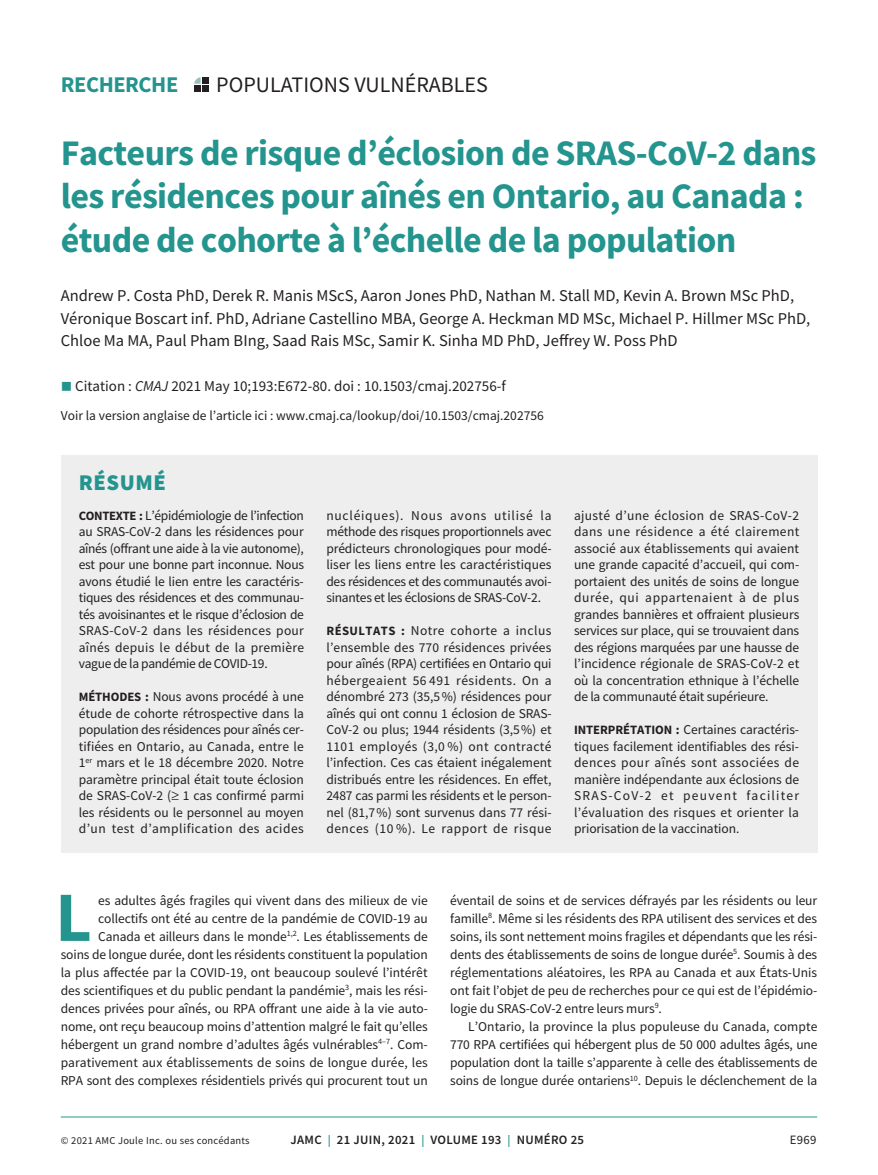
<style>
.page{position:relative;width:878px;height:1175px;background:#fff}
.page>*{position:absolute;margin:0;border:0;box-sizing:border-box;transform-origin:0 0}
.t1{font:700 70.65px "Source Sans Pro";color:#24948e}
.t2{font:700 36px/43.2px "Source Sans Pro";letter-spacing:-.02em;color:#24948e}
.t3{font:700 22.5px "Source Sans Pro";letter-spacing:-.02em;color:#24948e}
.t4{font:900 22.5px "Source Sans Pro";letter-spacing:.025em;color:#24948e}
.t5{font:22.05px "Source Sans Pro";color:#231f20}
.t6{font:16.5px/22.5px "Source Sans Pro";color:#231f20}
.t7{font:15px "Source Sans Pro";color:#231f20}
.t8{font:13.5px/16.5px "Source Sans Pro";letter-spacing:-.01em;color:#231f20;text-align:justify}
.t9{font:600 12.75px "Source Sans Pro";letter-spacing:.025em;color:#231f20}
.t10{font:12.75px "Source Sans Pro";color:#231f20}
.t11{font:10.5px "Source Sans Pro";letter-spacing:.025em;color:#231f20}
.s1{color:#24948e}
.s2{font-style:italic}
.s3{font-weight:700;font-size:12.75px}
.s4{font-size:12px;color:#24948e}
</style>
<div class="page">
<hr style="left:61px;top:1116px;width:756px;height:1px;background:#24948e">
<svg style="left:194px;top:77px;width:6px;height:7px"></svg>
<div style="left:194px;top:85px;width:6px;height:7px;background:#231f20"></div>
<div style="left:202px;top:77px;width:7px;height:7px;background:#231f20"></div>
<div style="left:202px;top:85px;width:7px;height:7px;background:#231f20"></div>
<div style="left:61px;top:454px;width:756px;height:398px;background:#eeeeef"></div>
<h3 class="t3" style="left:61px;top:69px;width:119px">RECHERCHE</h3>
<h3 class="t5" style="left:216px;top:70px;width:273px">POPULATIONS VULNÉRABLES</h3>
<h2 class="t2" style="left:61px;top:131px;width:757px">Facteurs de risque d’éclosion de SRAS-CoV-2 dans les résidences pour aînés en Ontario, au Canada : étude de cohorte à l’échelle de la population</h2>
<p class="t6" style="left:61px;top:284px;width:751px">Andrew P. Costa PhD, Derek R. Manis MScS, Aaron Jones PhD, Nathan M. Stall MD, Kevin A. Brown MSc PhD,<br>Véronique Boscart inf. PhD, Adriane Castellino MBA, George A. Heckman MD MSc, Michael P. Hillmer MSc PhD,<br>Chloe Ma MA, Paul Pham BIng, Saad Rais MSc, Samir K. Sinha MD PhD, Jeffrey W. Poss PhD</p>
<p class="t7" style="left:61px;top:376px;width:446px"><span class="s1">■</span> Citation : <span class="s2">CMAJ</span> 2021 May 10;193:E672-80. doi : 10.1503/cmaj.202756-f</p>
<p class="t8" style="left:61px;top:407px;width:484px">Voir la version anglaise de l’article ici : www.cmaj.ca/lookup/doi/10.1503/cmaj.202756</p>
<h3 class="t4" style="left:79px;top:466px;width:89px">RÉSUMÉ</h3>
<p class="t8" style="left:79px;top:507px;width:227px"><span class="s3">CONTEXTE :</span> L’épidémiologie de l’infection au SRAS-CoV-2 dans les résidences pour aînés (offrant une aide à la vie autonome), est pour une bonne part inconnue. Nous avons étudié le lien entre les caractéris&shy;tiques des résidences et des communau&shy;tés avoisinantes et le risque d’éclosion de SRAS-CoV-2 dans les résidences pour aînés depuis le début de la première vague de la pandémie de COVID-19.</p>
<p class="t8" style="left:79px;top:688px;width:227px"><span class="s3">MÉTHODES :</span> Nous avons procédé à une étude de cohorte rétrospective dans la population des résidences pour aînés cer&shy;tifiées en Ontario, au Canada, entre le 1<sup>er</sup> mars et le 18 décembre 2020. Notre paramètre principal était toute éclosion de SRAS-CoV-2 (≥ 1 cas confirmé parmi les résidents ou le personnel au moyen d’un test d’amplification des acides</p>
<p class="t8" style="left:326px;top:507px;width:227px">nucléiques). Nous avons utilisé la méthode des risques proportionnels avec prédicteurs chronologiques pour modé&shy;liser les liens entre les caractéristiques des résidences et des communautés avoi&shy;sinantes et les éclosions de SRAS-CoV-2.</p>
<p class="t8" style="left:326px;top:622px;width:227px"><span class="s3">RÉSULTATS :</span> Notre cohorte a inclus l’ensemble des 770 résidences privées pour aînés (RPA) certifiées en Ontario qui hébergeaient 56 491 résidents. On a dénombré 273 (35,5%) résidences pour aînés qui ont connu 1 éclosion de SRAS-CoV-2 ou plus; 1944 résidents (3,5%) et 1101 employés (3,0 %) ont contracté l’infection. Ces cas étaient inégalement distribués entre les résidences. En effet, 2487 cas parmi les résidents et le person&shy;nel (81,7%) sont survenus dans 77 rési&shy;dences (10 %). Le rapport de risque</p>
<p class="t8" style="left:574px;top:507px;width:227px">ajusté d’une éclosion de SRAS-CoV-2 dans une résidence a été clairement associé aux établissements qui avaient une grande capacité d’accueil, qui com&shy;portaient des unités de soins de longue durée, qui appartenaient à de plus grandes bannières et offraient plusieurs services sur place, qui se trouvaient dans des régions marquées par une hausse de l’incidence régionale de SRAS-CoV-2 et où la concentration ethnique à l’échelle de la communauté était supérieure.</p>
<p class="t8" style="left:574px;top:721px;width:227px"><span class="s3">INTERPRÉTATION :</span> Certaines caractéris&shy;tiques facilement identifiables des rési&shy;dences pour aînés sont associées de manière indépendante aux éclosions de SRAS-CoV-2 et peuvent faciliter l’évaluation des risques et orienter la priorisation de la vaccination.</p>
<p class="t8" style="left:61px;top:891px;width:368px;line-height:18px;text-align:right">es adultes âgés fragiles qui vivent dans des milieux de vie collectifs ont été au centre de la pandémie de COVID-19 au Canada et ailleurs dans le monde<sup>1,2</sup>. Les établissements de<br>soins de longue durée, dont les résidents constituent la population la plus affectée par la COVID-19, ont beaucoup soulevé l’intérêt des scientifiques et du public pendant la pandémie<sup>3</sup>, mais les rési&shy;dences privées pour aînés, ou RPA offrant une aide à la vie auto&shy;nome, ont reçu beaucoup moins d’attention malgré le fait qu’elles hébergent un grand nombre d’adultes âgés vulnérables<sup>4–7</sup>. Com&shy;parativement aux établissements de soins de longue durée, les RPA sont des complexes résidentiels privés qui procurent tout un</p>
<p class="t8" style="left:450px;top:891px;width:368px;line-height:18px">éventail de soins et de services défrayés par les résidents ou leur famille<sup>8</sup>. Même si les résidents des RPA utilisent des services et des soins, ils sont nettement moins fragiles et dépendants que les rési&shy;dents des établissements de soins de longue durée<sup>5</sup>. Soumis à des réglementations aléatoires, les RPA au Canada et aux États-Unis ont fait l’objet de peu de recherches pour ce qui est de l’épidémio&shy;logie du SRAS-CoV-2 entre leurs murs<sup>9</sup>.</p>
<h1 class="t1" style="left:55px;top:869px;width:38px">L</h1>
<p class="t8" style="left:450px;top:1017px;width:369px;line-height:18px;text-indent:18px">L’Ontario, la province la plus populeuse du Canada, compte 770 RPA certifiées qui hébergent plus de 50 000 adultes âgés, une population dont la taille s’apparente à celle des établissements de soins de longue durée ontariens<sup>10</sup>. Depuis le déclenchement de la</p>
<p class="t11" style="left:61px;top:1134px;width:190px">© 2021 AMC Joule Inc. ou ses concédants</p>
<p class="t9" style="left:290px;top:1131px;width:295px">JAMC <span class="s4">|</span> 21 JUIN, 2021 <span class="s4">|</span> VOLUME 193 <span class="s4">|</span> NUMÉRO 25</p>
<p class="t10" style="left:789px;top:1132px;width:28px">E969</p>
</div>
